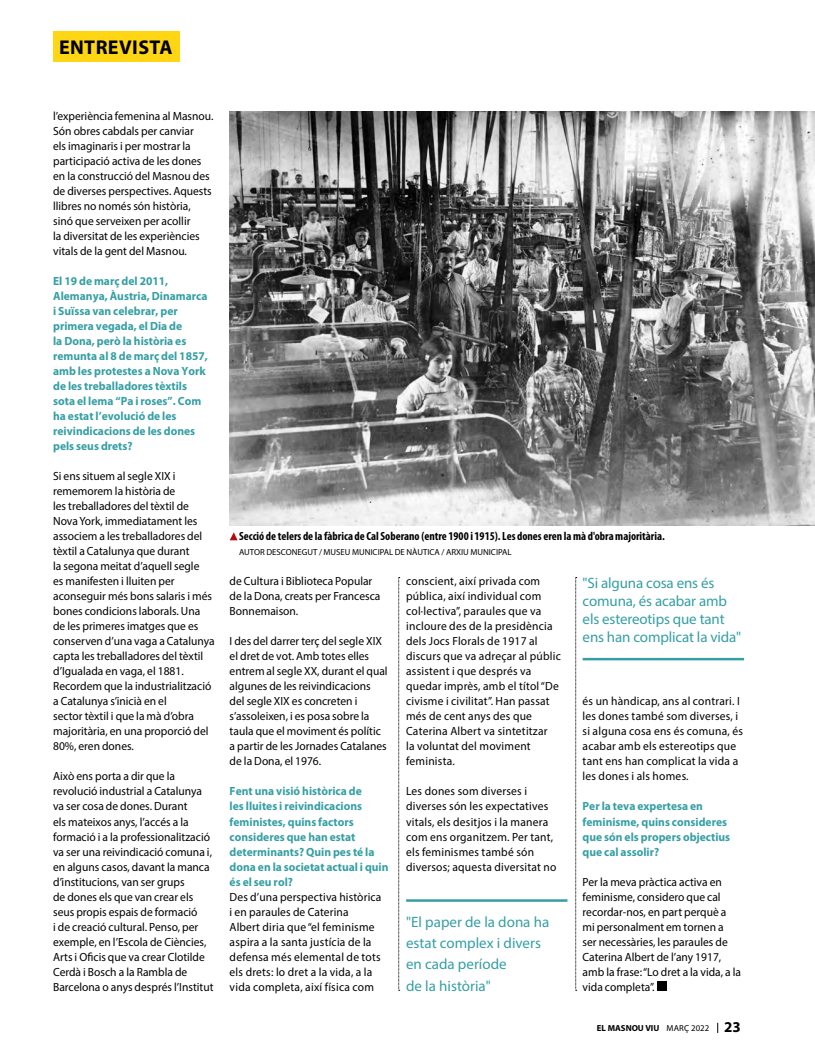
<style>
.page{position:relative;width:815px;height:1053px;background:#fff}
.page>*{position:absolute;margin:0;border:0;box-sizing:border-box;transform-origin:0 0}
.t1{font:700 20px "Myriad Pro";letter-spacing:.02em;color:#000}
.parrafo02{font:15px/21.2px "Myriad Pro";letter-spacing:-.01em;color:#369fa5}
.TEXTO{font:11.88px/15px "Myriad Pro";color:#000}
.TEXTO-2{font:11.88px/15px "Myriad Pro";letter-spacing:.02em;color:#000}
.TEXTO-3{font:700 11.88px/15px "Myriad Pro";color:#369fa5}
.t2{font:700 condensed 11.88px "Myriad Pro";color:#000}
.t3{font:8.75px "Myriad Pro";color:#000}
.t4{font:700 8.75px "Myriad Pro";color:#000}
.s1{font-weight:400}
.s2{font-size:15px}
</style>
<div class="page">
<div style="left:53px;top:31px;width:127px;height:31px;background:#ffd613"></div>
<svg style="left:230px;top:532px;width:8px;height:8px"></svg>
<div style="left:657px;top:981px;width:9px;height:9px;background:#000"></div>
<hr style="left:406px;top:899px;width:161px;height:2px;background:#369fa5">
<hr style="left:583px;top:657px;width:161px;height:3px;background:#369fa5">
<svg style="left:398px;top:577px;width:2px;height:413px"></svg>
<svg style="left:575px;top:577px;width:2px;height:413px"></svg>
<img style="left:230px;top:112px;width:585px;height:413px">
<p class="t1" style="left:59px;top:36px;width:115px">ENTREVISTA</p>
<p class="TEXTO" style="left:53px;top:108px;width:162px">l’experiència femenina al Masnou.<br>Són obres cabdals per canviar<br>els imaginaris i per mostrar la participació activa de les dones en la construcció del Masnou des de diverses perspectives. Aquests llibres no només són història, sinó que serveixen per acollir<br>la diversitat de les experiències vitals de la gent del Masnou.</p>
<p class="TEXTO-3" style="left:53px;top:274px;width:156px">El 19 de març del 2011,<br>Alemanya, Àustria, Dinamarca i Suïssa van celebrar, per primera vegada, el Dia de<br>la Dona, però la història es remunta al 8 de març del 1857, amb les protestes a Nova York de les treballadores tèxtils sota el lema “Pa i roses”. Com ha estat l’evolució de les reivindicacions de les dones pels seus drets?</p>
<p class="TEXTO" style="left:53px;top:468px;width:163px">Si ens situem al segle XIX i rememorem la història de<br>les treballadores del tèxtil de<br>Nova York, immediatament les associem a les treballadores del tèxtil a Catalunya que durant<br>la segona meitat d’aquell segle<br>es manifesten i lluiten per aconseguir més bons salaris i més bones condicions laborals. Una de les primeres imatges que es conserven d’una vaga a Catalunya capta les treballadores del tèxtil d’Igualada en vaga, el 1881.<br>Recordem que la industrialització a Catalunya s’inicià en el<br>sector tèxtil i que la mà d’obra majoritària, en una proporció del<br>80%, eren dones.</p>
<p class="TEXTO" style="left:53px;top:768px;width:162px">Això ens porta a dir que la revolució industrial a Catalunya va ser cosa de dones. Durant<br>els mateixos anys, l’accés a la formació i a la professionalització va ser una reivindicació comuna i, en alguns casos, davant la manca d’institucions, van ser grups<br>de dones els que van crear els seus propis espais de formació<br>i de creació cultural. Penso, per exemple, en l’Escola de Ciències,<br>Arts i Oficis que va crear Clotilde<br>Cerdà i Bosch a la Rambla de<br>Barcelona o anys després l’Institut</p>
<p class="t2" style="left:239px;top:530px;width:427px">Secció de telers de la fàbrica de Cal Soberano (entre 1900 i 1915). Les dones eren la mà d'obra majoritària.</p>
<p class="t3" style="left:239px;top:547px;width:274px">AUTOR DESCONEGUT / MUSEU MUNICIPAL DE NÀUTICA / ARXIU MUNICIPAL</p>
<p class="TEXTO" style="left:230px;top:573px;width:152px">de Cultura i Biblioteca Popular de la Dona, creats per Francesca<br>Bonnemaison.</p>
<p class="TEXTO" style="left:230px;top:633px;width:160px">I des del darrer terç del segle XIX el dret de vot. Amb totes elles entrem al segle XX, durant el qual algunes de les reivindicacions del segle XIX es concreten i s’assoleixen, i es posa sobre la taula que el moviment és polític a partir de les Jornades Catalanes de la Dona, el 1976.</p>
<p class="TEXTO-3" style="left:230px;top:784px;width:160px">Fent una visió històrica de<br>les lluites i reivindicacions feministes, quins factors consideres que han estat determinants? Quin pes té la dona en la societat actual i quin és el seu rol?</p>
<p class="TEXTO-2" style="left:230px;top:888px;width:153px">Des d’una perspectiva històrica i en paraules de Caterina<br>Albert diria que “el feminisme aspira a la santa justícia de la defensa més elemental de tots els drets: lo dret a la vida, a la vida completa, així física com</p>
<p class="TEXTO-2" style="left:406px;top:573px;width:156px">conscient, així privada com pública, així individual com col·lectiva”, paraules que va incloure des de la presidència dels Jocs Florals de 1917 al discurs que va adreçar al públic assistent i que després va quedar imprès, amb el títol “De civisme i civilitat”. Han passat més de cent anys des que<br>Caterina Albert va sintetitzar<br>la voluntat del moviment feminista.</p>
<p class="TEXTO-2" style="left:406px;top:783px;width:152px">Les dones som diverses i diverses són les expectatives vitals, els desitjos i la manera com ens organitzem. Per tant, els feminismes també són diversos; aquesta diversitat no</p>
<p class="parrafo02" style="left:406px;top:910px;width:145px">"El paper de la dona ha estat complex i divers en cada període<br>de la història"</p>
<p class="parrafo02" style="left:583px;top:574px;width:160px;line-height:18px">"Si alguna cosa ens és comuna, és acabar amb els estereotips que tant ens han complicat la vida"</p>
<p class="TEXTO-2" style="left:583px;top:693px;width:162px">és un hàndicap, ans al contrari. I les dones també som diverses, i si alguna cosa ens és comuna, és acabar amb els estereotips que tant ens han complicat la vida a les dones i als homes.</p>
<p class="TEXTO-3" style="left:583px;top:799px;width:149px">Per la teva expertesa en feminisme, quins consideres que són els propers objectius que cal assolir?</p>
<p class="TEXTO" style="left:583px;top:873px;width:160px">Per la meva pràctica activa en feminisme, considero que cal recordar-nos, en part perquè a mi personalment em tornen a<br>ser necessàries, les paraules de<br>Caterina Albert de l’any 1917, amb la frase: “Lo dret a la vida, a la vida completa”.</p>
<p class="t4" style="left:597px;top:1023px;width:145px">EL MASNOU VIU <span class="s1">MARÇ 2022</span> <span class="s2">23</span></p>
</div>
